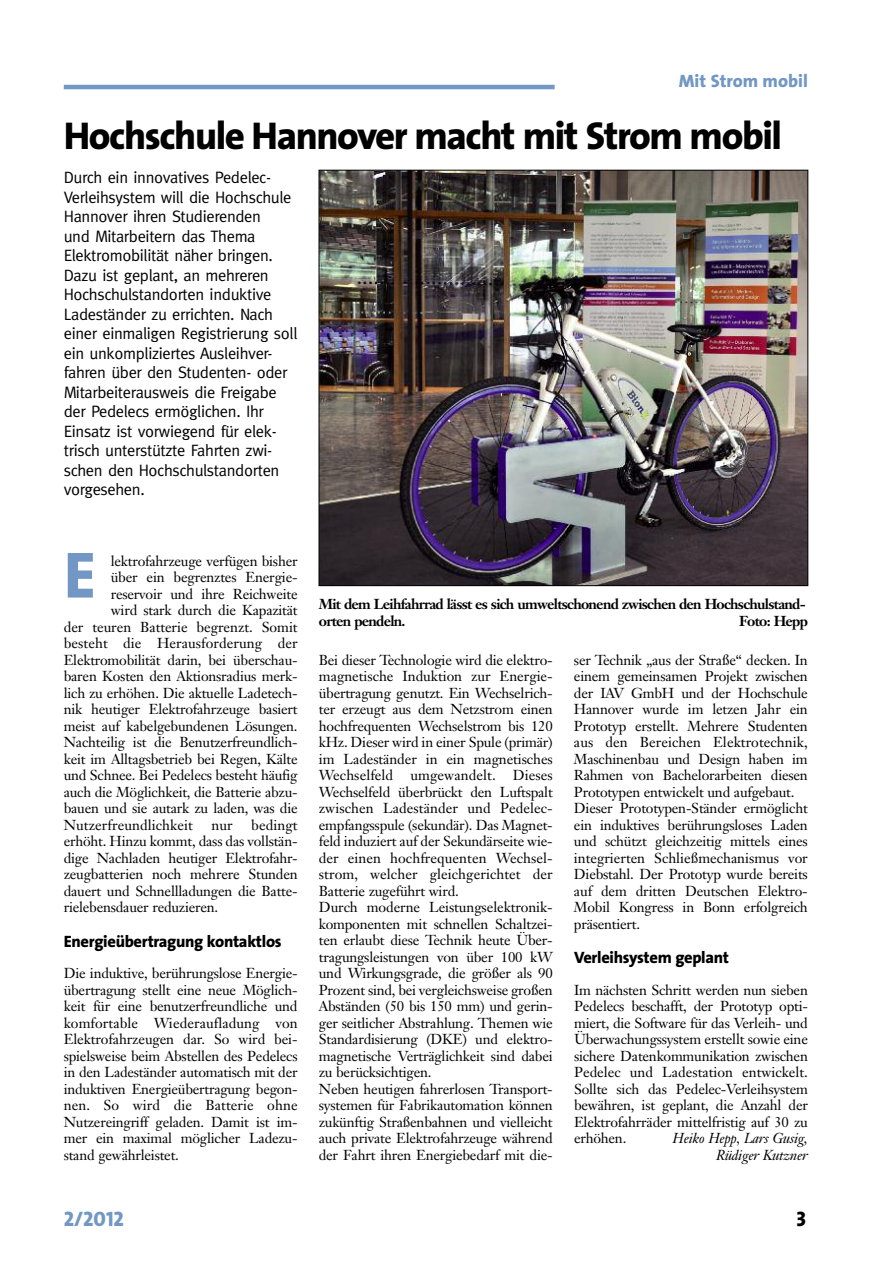
<style>
.page{position:relative;width:893px;height:1263px;background:#fff}
.page>*{position:absolute;margin:0;border:0;box-sizing:border-box;transform-origin:0 0}
.t1{font:800 66px "The Sans";color:#7297c4}
.t2{font:800 39px "The Sans";letter-spacing:-.035em;color:#000}
.t3{font:21px "The Sans Extra Bold Caps";color:#7297c4}
.t4{font:21px "The Sans Extra Bold Caps";color:#000}
.t5{font:800 18px "The Sans";color:#7297c4}
.t6{font:16.5px/19.5px "Meta";letter-spacing:-.02em;color:#000}
.t7{font:800 16.5px "The Sans";letter-spacing:-.02em;color:#000}
.t8{font:14.25px/16.5px "Janson Text";letter-spacing:-.015em;color:#000;text-align:justify}
.t9{font:700 14.25px/17.4px "Janson Text";letter-spacing:-.05em;color:#000}
.t10{font:14.25px "Janson Text";letter-spacing:.005em;color:#000}
.t11{font:italic 14.25px/16.5px "Janson Text";letter-spacing:-.015em;color:#000;text-align:right}
</style>
<div class="page">
<hr style="left:64px;top:85px;width:491px;height:4px;background:#7297c4">
<img style="left:321px;top:172px;width:485px;height:412px">
<p class="t5" style="left:679px;top:74px;width:131px">Mit Strom mobil</p>
<h2 class="t2" style="left:64px;top:120px;width:720px">Hochschule Hannover macht mit Strom mobil</h2>
<p class="t6" style="left:64px;top:168px;width:235px">Durch ein innovatives Pedelec-<br>Verleihsystem will die Hochschule<br>Hannover ihren Studierenden<br>und Mitarbeitern das Thema<br>Elektromobilität näher bringen.<br>Dazu ist geplant, an mehreren<br>Hochschulstandorten induktive<br>Ladeständer zu errichten. Nach einer einmaligen Registrierung soll ein unkompliziertes Ausleihver&shy;fahren über den Studenten- oder<br>Mitarbeiterausweis die Freigabe der Pedelecs ermöglichen. Ihr<br>Einsatz ist vorwiegend für elek&shy;trisch unterstützte Fahrten zwi&shy;schen den Hochschulstandorten vorgesehen.</p>
<h1 class="t1" style="left:64px;top:549px;width:34px">E</h1>
<p class="t8" style="left:111px;top:554px;width:188px">lektrofahrzeuge verfügen bisher</p>
<p class="t8" style="left:111px;top:570px;width:188px">über ein begrenztes Energie-</p>
<p class="t8" style="left:111px;top:587px;width:188px">reservoir und ihre Reichweite</p>
<p class="t8" style="left:111px;top:603px;width:188px">wird stark durch die Kapazität</p>
<p class="t8" style="left:64px;top:620px;width:235px">der teuren Batterie begrenzt. Somit</p>
<p class="t10" style="left:64px;top:637px;width:235px">besteht die Herausforderung der</p>
<p class="t8" style="left:64px;top:653px;width:235px">Elektromobilität darin, bei überschau-</p>
<p class="t8" style="left:64px;top:669px;width:235px">baren Kosten den Aktionsradius merk-</p>
<p class="t8" style="left:64px;top:686px;width:235px">lich zu erhöhen. Die aktuelle Ladetech-</p>
<p class="t8" style="left:64px;top:702px;width:235px">nik heutiger Elektrofahrzeuge basiert</p>
<p class="t8" style="left:64px;top:719px;width:235px">meist auf kabelgebundenen Lösungen.</p>
<p class="t8" style="left:64px;top:735px;width:235px">Nachteilig ist die Benutzerfreundlich-</p>
<p class="t8" style="left:64px;top:752px;width:235px">keit im Alltagsbetrieb bei Regen, Kälte</p>
<p class="t8" style="left:64px;top:768px;width:235px">und Schnee. Bei Pedelecs besteht häufig</p>
<p class="t8" style="left:64px;top:785px;width:235px">auch die Möglichkeit, die Batterie abzu-</p>
<p class="t8" style="left:64px;top:801px;width:235px">bauen und sie autark zu laden, was die</p>
<p class="t10" style="left:64px;top:819px;width:131px">Nutzerfreundlichkeit</p>
<p class="t8" style="left:211px;top:818px;width:23px">nur</p>
<p class="t8" style="left:64px;top:818px;width:235px;text-indent:188px">bedingt erhöht. Hinzu kommt, dass das vollstän&shy;dige Nachladen heutiger Elektrofahr&shy;zeugbatterien noch mehrere Stunden dauert und Schnellladungen die Batte&shy;rielebensdauer reduzieren.</p>
<p class="t7" style="left:64px;top:934px;width:219px">Energieübertragung kontaktlos</p>
<p class="t8" style="left:64px;top:966px;width:235px">Die induktive, berührungslose Energie&shy;übertragung stellt eine neue Möglich&shy;keit für eine benutzerfreundliche und komfortable Wiederaufladung von Elektrofahrzeugen dar. So wird bei&shy;spielsweise beim Abstellen des Pedelecs in den Ladeständer automatisch mit der induktiven Energieübertragung begon&shy;nen. So wird die Batterie ohne Nutzereingriff geladen. Damit ist im&shy;mer ein maximal möglicher Ladezu&shy;stand gewährleistet.</p>
<p class="t9" style="left:319px;top:596px;width:488px">Mit dem Leihfahrrad lässt es sich umweltschonend zwischen den Hochschulstand&shy;orten pendeln.</p>
<p class="t9" style="left:739px;top:614px;width:70px">Foto: Hepp</p>
<p class="t8" style="left:319px;top:653px;width:235px;text-align:left">Bei dieser Technologie wird die elektro&shy;magnetische Induktion zur Energie&shy;übertragung genutzt. Ein Wechselrich&shy;ter erzeugt aus dem Netzstrom einen hochfrequenten Wechselstrom bis 120 kHz. Dieser wird in einer Spule (primär) im Ladeständer in ein magnetisches Wechselfeld umgewandelt. Dieses Wechselfeld überbrückt den Luftspalt zwischen Ladeständer und Pedelec&shy;empfangsspule (sekundär). Das Magnet&shy;feld induziert auf der Sekundärseite wie&shy;der einen hochfrequenten Wechsel&shy;strom, welcher gleichgerichtet der Batterie zugeführt wird.<br>Durch moderne Leistungselektronik&shy;komponenten mit schnellen Schaltzei&shy;ten erlaubt diese Technik heute Über&shy;tragungsleistungen von über 100 kW und Wirkungsgrade, die größer als 90<br>Prozent sind, bei vergleichsweise großen Abständen (50 bis 150 mm) und gerin&shy;ger seitlicher Abstrahlung. Themen wie Standardisierung (DKE) und elektro&shy;magnetische Verträglichkeit sind dabei zu berücksichtigen.<br>Neben heutigen fahrerlosen Transport&shy;systemen für Fabrikautomation können zukünftig Straßenbahnen und vielleicht auch private Elektrofahrzeuge während der Fahrt ihren Energiebedarf mit die-</p>
<p class="t8" style="left:574px;top:653px;width:235px;text-align:left">ser Technik „aus der Straße“ decken. In einem gemeinsamen Projekt zwischen der IAV GmbH und der Hochschule Hannover wurde im letzen Jahr ein Prototyp erstellt. Mehrere Studenten aus den Bereichen Elektrotechnik, Maschinenbau und Design haben im Rahmen von Bachelorarbeiten diesen Prototypen entwickelt und aufgebaut.<br>Dieser Prototypen-Ständer ermöglicht ein induktives berührungsloses Laden und schützt gleichzeitig mittels eines integrierten Schließmechanismus vor Diebstahl. Der Prototyp wurde bereits auf dem dritten Deutschen Elektro-Mobil Kongress in Bonn erfolgreich präsentiert.</p>
<p class="t7" style="left:574px;top:951px;width:156px">Verleihsystem geplant</p>
<p class="t8" style="left:574px;top:983px;width:235px">Im nächsten Schritt werden nun sieben Pedelecs beschafft, der Prototyp opti&shy;miert, die Software für das Verleih- und Überwachungssystem erstellt sowie eine sichere Datenkommunikation zwischen Pedelec und Ladestation entwickelt.<br>Sollte sich das Pedelec-Verleihsystem bewähren, ist geplant, die Anzahl der Elektrofahrräder mittelfristig auf 30 zu erhöhen.</p>
<p class="t11" style="left:673px;top:1131px;width:137px">Heiko Hepp, Lars Gusig,<br>Rüdiger Kutzner</p>
<h3 class="t3" style="left:64px;top:1211px;width:62px">2/2012</h3>
<h3 class="t4" style="left:796px;top:1211px;width:11px">3</h3>
</div>
